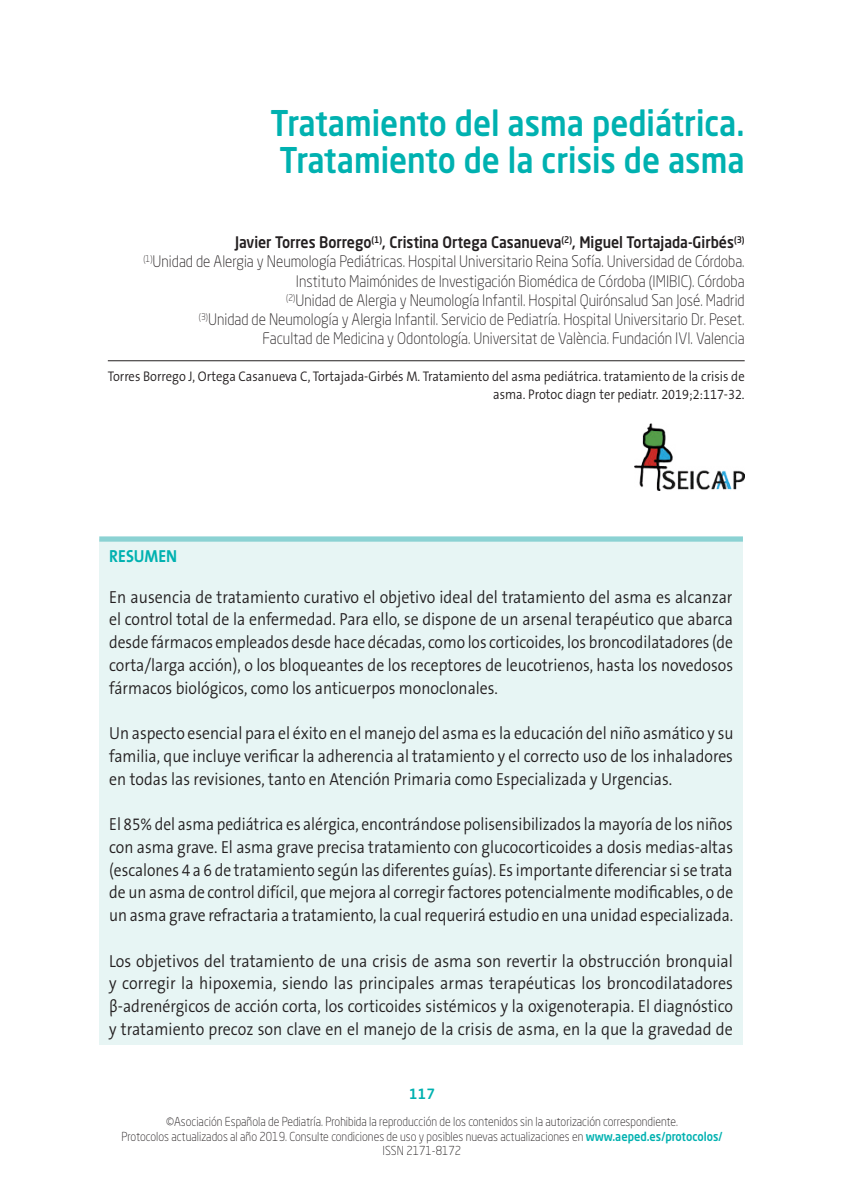
<style>
.page{position:relative;width:844px;height:1191px;background:#fff}
.page>*{position:absolute;margin:0;border:0;box-sizing:border-box;transform-origin:0 0}
.t1{font:500 35px/36.8px "Neo Sans Std";color:#00b1b0;scale:.9 1}
.t2{font:300 17.5px/22.8px "The Sans B Plus W4";color:#231f20;text-align:justify;scale:.91 1}
.t3{font:300 17.5px/22.8px "The Sans B Plus W4";color:#231f20;text-align:justify;scale:.88 1}
.t4{font:300 17.5px/22.8px "The Sans B Plus W4";color:#231f20;text-align:justify;scale:.9 1}
.t5{font:700 17.5px "The Sans B Plus W7";color:#00b1b0;scale:.9 1}
.t6{font:300 15.75px/19.2px "Neo Sans Std";color:#231f20;text-align:right;scale:.9 1}
.t7{font:300 14px/17.5px "The Sans B Plus W4";color:#231f20;text-align:right;scale:.9 1}
.t8{font:500 14px "Neo Sans Std";color:#00b1b0}
.t9{font:300 12.25px/14.7px "Neo Sans Std";color:#231f20;text-align:center;scale:.9 1}
.s1{font-weight:500}
.s2{font-weight:500;color:#00b1b0}
</style>
<div class="page">
<hr style="left:108px;top:360px;width:636px;height:1px;background:#231f20">
<div style="left:99px;top:539px;width:643px;height:505px;background:#e7f5f4"></div>
<div style="left:99px;top:536px;width:643px;height:5px;background:#8bd2d3"></div>
<img style="left:634px;top:423px;width:110px;height:67px">
<h1 class="t1" style="left:270px;top:104px;width:528px">Tratamiento del asma pediátrica.<br>Tratamiento de la crisis de asma</h1>
<p class="t6" style="left:143px;top:232px;width:669px"><span class="s1">Javier Torres Borrego</span><sup>(1)</sup><span class="s1">, Cristina Ortega Casanueva</span><sup>(2)</sup><span class="s1">, Miguel Tortajada-Girbés</span><sup>(3)<br></sup><sup>(1)</sup>Unidad de Alergia y Neumología Pediátricas. Hospital Universitario Reina Sofía. Universidad de Córdoba.<br>Instituto Maimónides de Investigación Biomédica de Córdoba (IMIBIC). Córdoba<br><sup>(2)</sup>Unidad de Alergia y Neumología Infantil. Hospital Quirónsalud San José. Madrid<br><sup>(3)</sup>Unidad de Neumología y Alergia Infantil. Servicio de Pediatría. Hospital Universitario Dr. Peset.<br>Facultad de Medicina y Odontología. Universitat de València. Fundación IVI. Valencia</p>
<p class="t7" style="left:108px;top:368px;width:709px">Torres Borrego J, Ortega Casanueva C, Tortajada-Girbés M. Tratamiento del asma pediátrica. tratamiento de la crisis de asma. Protoc diagn ter pediatr. 2019;2:117-32.</p>
<p class="t5" style="left:109px;top:545px;width:77px">RESUMEN</p>
<p class="t2" style="left:109px;top:585px;width:687px">En ausencia de tratamiento curativo el objetivo ideal del tratamiento del asma es alcanzar el control total de la enfermedad. Para ello, se dispone de un arsenal terapéutico que abarca desde fármacos empleados desde hace décadas, como los corticoides, los broncodilatadores (de corta/larga acción), o los bloqueantes de los receptores de leucotrienos, hasta los novedosos fármacos biológicos, como los anticuerpos monoclonales.</p>
<p class="t4" style="left:109px;top:722px;width:695px">Un aspecto esencial para el éxito en el manejo del asma es la educación del niño asmático y su familia, que incluye verificar la adherencia al tratamiento y el correcto uso de los inhaladores en todas las revisiones, tanto en Atención Primaria como Especializada y Urgencias.</p>
<p class="t3" style="left:109px;top:813px;width:710px">El 85% del asma pediátrica es alérgica, encontrándose polisensibilizados la mayoría de los niños con asma grave. El asma grave precisa tratamiento con glucocorticoides a dosis medias-altas (escalones 4 a 6 de tratamiento según las diferentes guías). Es importante diferenciar si se trata de un asma de control difícil, que mejora al corregir factores potencialmente modificables, o de un asma grave refractaria a tratamiento, la cual requerirá estudio en una unidad especializada.</p>
<p class="t2" style="left:109px;top:949px;width:686px">Los objetivos del tratamiento de una crisis de asma son revertir la obstrucción bronquial y corregir la hipoxemia, siendo las principales armas terapéuticas los broncodilatadores β-adrenérgicos de acción corta, los corticoides sistémicos y la oxigenoterapia. El diagnóstico y tratamiento precoz son clave en el manejo de la crisis de asma, en la que la gravedad de</p>
<p class="t8" style="left:408px;top:1085px;width:28px">117</p>
<p class="t9" style="left:121px;top:1114px;width:669px">©Asociación Española de Pediatría. Prohibida la reproducción de los contenidos sin la autorización correspondiente.<br>Protocolos actualizados al año 2019. Consulte condiciones de uso y posibles nuevas actualizaciones en <span class="s2">www.aeped.es/protocolos/<br></span>ISSN 2171-8172</p>
</div>
